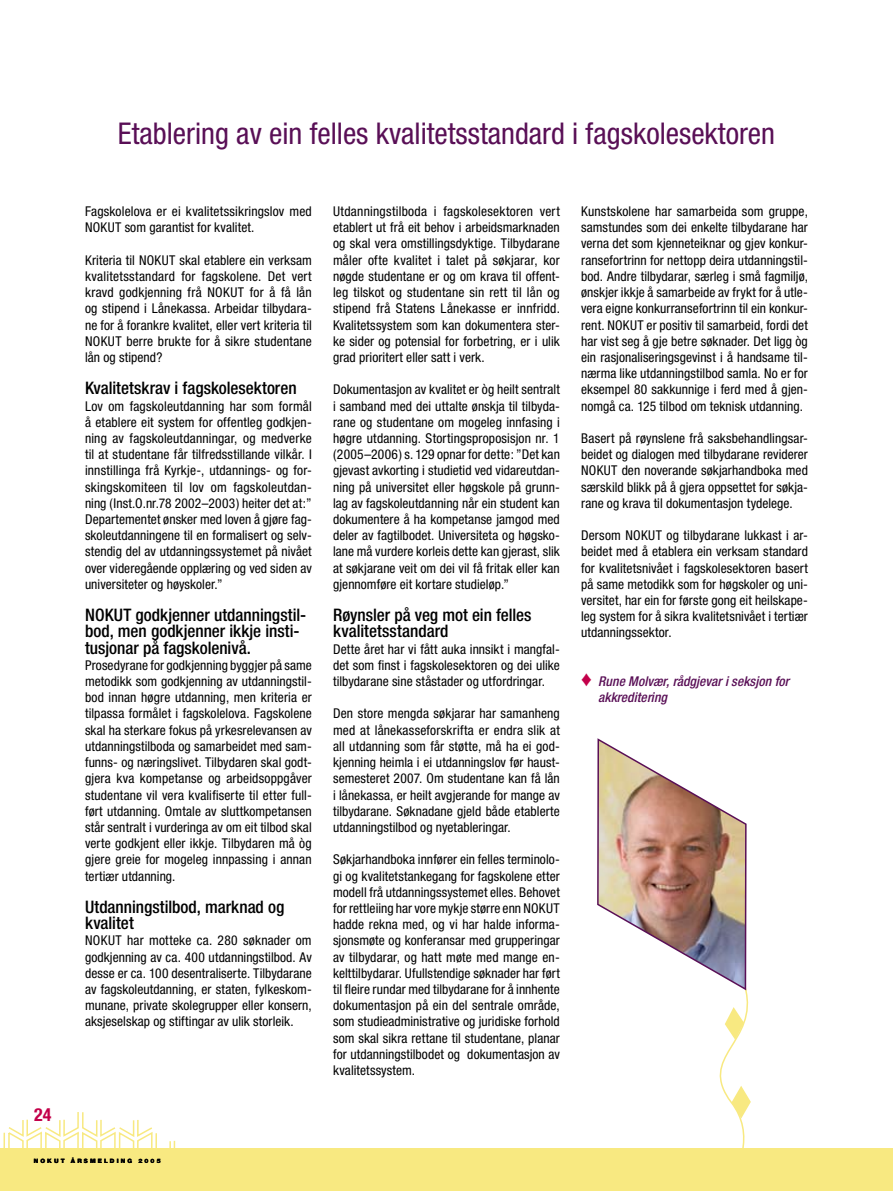
<style>
.page{position:relative;width:893px;height:1191px;background:#fff}
.page>*{position:absolute;margin:0;border:0;box-sizing:border-box;transform-origin:0 0}
.t1{font:condensed 30px "Helvetica Neue";color:#590f56}
.t2{font:700 condensed 18px "Helvetica Neue";color:#c3004a}
.t3{font:500 condensed 17.25px/16.2px "Helvetica Neue";color:#000}
.t4{font:condensed 13.5px/16.2px "Helvetica Neue";letter-spacing:.005em;color:#000;text-align:justify}
.t5{font:italic 500 condensed 13.5px/16.2px "Helvetica Neue";letter-spacing:.005em;color:#590f56}
.t6{font:900 6px "Helvetica Neue";letter-spacing:.35em;color:#000}
</style>
<div class="page">
<div style="left:0;top:1148px;width:893px;height:43px;background:#f8e981"></div>
<svg style="left:3px;top:1112px;width:173px;height:36px"></svg>
<svg style="left:597px;top:738px;width:154px;height:410px"></svg>
<h1 class="t1" style="left:118px;top:116px;width:659px">Etablering av ein felles kvalitetsstandard i fagskolesektoren</h1>
<p class="t4" style="left:85px;top:203px;width:228px">Fagskolelova er ei kvalitetssikringslov med<br>NOKUT som garantist for kvalitet.</p>
<p class="t4" style="left:85px;top:252px;width:228px">Kriteria til NOKUT skal etablere ein verksam kvalitetsstandard for fagskolene. Det vert kravd godkjenning frå NOKUT for å få lån og stipend i Lånekassa. Arbeidar tilbydara&shy;ne for å forankre kvalitet, eller vert kriteria til NOKUT berre brukte for å sikre studentane lån og stipend?</p>
<p class="t3" style="left:85px;top:380px;width:213px">Kvalitetskrav i fagskolesektoren</p>
<p class="t4" style="left:85px;top:397px;width:228px">Lov om fagskoleutdanning har som formål å etablere eit system for offentleg godkjen&shy;ning av fagskoleutdanningar, og medverke til at studentane får tilfredsstillande vilkår. I innstillinga frå Kyrkje-, utdannings- og for&shy;skingskomiteen til lov om fagskoleutdan&shy;ning (Inst.O.nr.78 2002–2003) heiter det at:” Departementet ønsker med loven å gjøre fag&shy;skoleutdanningene til en formalisert og selv&shy;stendig del av utdanningssystemet på nivået over videregående opplæring og ved siden av universiteter og høyskoler.”</p>
<p class="t3" style="left:85px;top:607px;width:223px">NOKUT godkjenner utdanningstil&shy;bod, men godkjenner ikkje insti&shy;tusjonar på fagskolenivå.</p>
<p class="t4" style="left:85px;top:657px;width:228px">Prosedyrane for godkjenning byggjer på same metodikk som godkjenning av utdanningstil&shy;bod innan høgre utdanning, men kriteria er tilpassa formålet i fagskolelova. Fagskolene skal ha sterkare fokus på yrkesrelevansen av utdanningstilboda og samarbeidet med sam&shy;funns- og næringslivet. Tilbydaren skal godt&shy;gjera kva kompetanse og arbeidsoppgåver studentane vil vera kvalifiserte til etter full&shy;ført utdanning. Omtale av sluttkompetansen står sentralt i vurderinga av om eit tilbod skal verte godkjent eller ikkje. Tilbydaren må òg gjere greie for mogeleg innpassing i annan tertiær utdanning.</p>
<p class="t3" style="left:85px;top:898px;width:201px">Utdanningstilbod, marknad og kvalitet</p>
<p class="t4" style="left:85px;top:932px;width:228px">NOKUT har motteke ca. 280 søknader om godkjenning av ca. 400 utdanningstilbod. Av desse er ca. 100 desentraliserte. Tilbydarane av fagskoleutdanning, er staten, fylkeskom&shy;munane, private skolegrupper eller konsern, aksjeselskap og stiftingar av ulik storleik.</p>
<h2 class="t2" style="left:34px;top:1103px;width:18px">24</h2>
<p class="t6" style="left:34px;top:1157px;width:128px">NOKUT ÅRSMELDING 2005</p>
<p class="t4" style="left:333px;top:203px;width:228px">Utdanningstilboda i fagskolesektoren vert etablert ut frå eit behov i arbeidsmarknaden og skal vera omstillingsdyktige. Tilbydarane måler ofte kvalitet i talet på søkjarar, kor nøgde studentane er og om krava til offent&shy;leg tilskot og studentane sin rett til lån og stipend frå Statens Lånekasse er innfridd.<br>Kvalitetssystem som kan dokumentera ster&shy;ke sider og potensial for forbetring, er i ulik grad prioritert eller satt i verk.</p>
<p class="t4" style="left:333px;top:381px;width:228px">Dokumentasjon av kvalitet er òg heilt sentralt i samband med dei uttalte ønskja til tilbyda&shy;rane og studentane om mogeleg innfasing i høgre utdanning. Stortingsproposisjon nr. 1 (2005–2006) s. 129 opnar for dette: ”Det kan gjevast avkorting i studietid ved vidareutdan&shy;ning på universitet eller høgskole på grunn&shy;lag av fagskoleutdanning når ein student kan dokumentere å ha kompetanse jamgod med deler av fagtilbodet. Universiteta og høgsko&shy;lane må vurdere korleis dette kan gjerast, slik at søkjarane veit om dei vil få fritak eller kan gjennomføre eit kortare studieløp.”</p>
<p class="t3" style="left:333px;top:607px;width:200px">Røynsler på veg mot ein felles kvalitetsstandard</p>
<p class="t4" style="left:333px;top:640px;width:228px">Dette året har vi fått auka innsikt i mangfal&shy;det som finst i fagskolesektoren og dei ulike tilbydarane sine ståstader og utfordringar.</p>
<p class="t4" style="left:333px;top:705px;width:228px">Den store mengda søkjarar har samanheng med at lånekasseforskrifta er endra slik at all utdanning som får støtte, må ha ei god&shy;kjenning heimla i ei utdanningslov før haust&shy;semesteret 2007. Om studentane kan få lån i lånekassa, er heilt avgjerande for mange av tilbydarane. Søknadane gjeld både etablerte utdanningstilbod og nyetableringar.</p>
<p class="t4" style="left:333px;top:851px;width:228px">Søkjarhandboka innfører ein felles terminolo&shy;gi og kvalitetstankegang for fagskolene etter modell frå utdanningssystemet elles. Behovet for rettleiing har vore mykje større enn NOKUT hadde rekna med, og vi har halde informa&shy;sjonsmøte og konferansar med grupperingar av tilbydarar, og hatt møte med mange en&shy;kelttilbydarar. Ufullstendige søknader har ført til fleire rundar med tilbydarane for å innhente dokumentasjon på ein del sentrale område, som studieadministrative og juridiske forhold som skal sikra rettane til studentane, planar for utdanningstilbodet og dokumentasjon av kvalitetssystem.</p>
<p class="t4" style="left:581px;top:203px;width:228px">Kunstskolene har samarbeida som gruppe, samstundes som dei enkelte tilbydarane har verna det som kjenneteiknar og gjev konkur&shy;ransefortrinn for nettopp deira utdanningstil&shy;bod. Andre tilbydarar, særleg i små fagmiljø, ønskjer ikkje å samarbeide av frykt for å utle&shy;vera eigne konkurransefortrinn til ein konkur&shy;rent. NOKUT er positiv til samarbeid, fordi det har vist seg å gje betre søknader. Det ligg òg ein rasjonaliseringsgevinst i å handsame til&shy;nærma like utdanningstilbod samla. No er for eksempel 80 sakkunnige i ferd med å gjen&shy;nomgå ca. 125 tilbod om teknisk utdanning.</p>
<p class="t4" style="left:581px;top:430px;width:228px">Basert på røynslene frå saksbehandlingsar&shy;beidet og dialogen med tilbydarane reviderer NOKUT den noverande søkjarhandboka med særskild blikk på å gjera oppsettet for søkja&shy;rane og krava til dokumentasjon tydelege.</p>
<p class="t4" style="left:581px;top:527px;width:228px">Dersom NOKUT og tilbydarane lukkast i ar&shy;beidet med å etablera ein verksam standard for kvalitetsnivået i fagskolesektoren basert på same metodikk som for høgskoler og uni&shy;versitet, har ein for første gong eit heilskape&shy;leg system for å sikra kvalitetsnivået i tertiær utdanningssektor.</p>
<p class="t5" style="left:598px;top:673px;width:192px">Rune Molvær, rådgjevar i seksjon for akkreditering</p>
</div>
